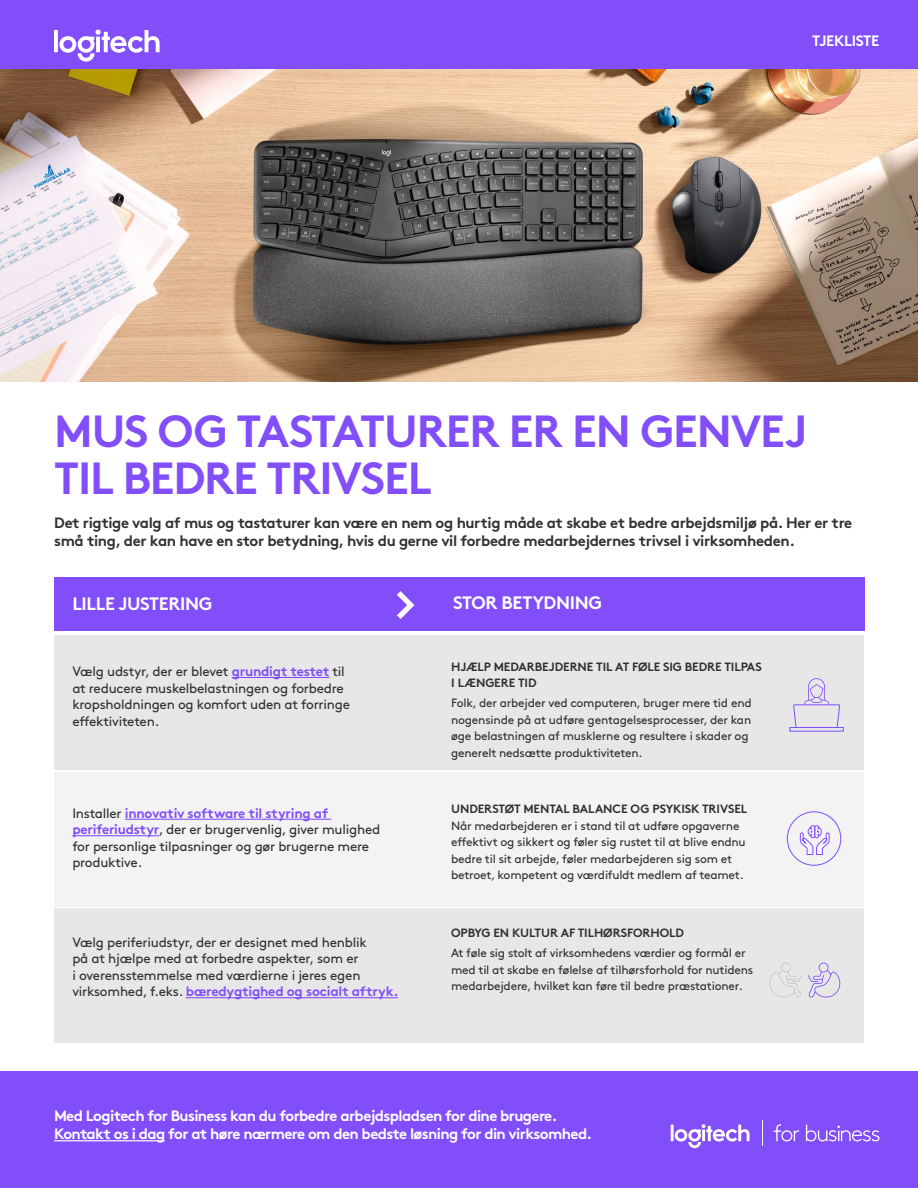
<style>
.page{position:relative;width:918px;height:1188px;background:#fff}
.page>*{position:absolute;margin:0;border:0;box-sizing:border-box;transform-origin:0 0}
.t1{font:700 45px/46.5px "Brown Pro";letter-spacing:-.025em;color:#814efa}
.t2{font:700 18px "Brown Pro";letter-spacing:-.02em;color:#fff}
.t3{font:700 15px/18px "Brown Pro";letter-spacing:-.025em;color:#2f3132}
.t4{font:700 15px/18px "Brown Pro";letter-spacing:-.04em;color:#fff}
.t5{font:13.5px/16.5px "Brown Pro";letter-spacing:-.02em;color:#2f3132}
.t6{font:12px/16.5px "Brown Pro";letter-spacing:-.02em;color:#2f3132}
.t7{font:700 12px/16.5px "Brown Pro";letter-spacing:-.01em;color:#2f3132}
.s1{font-weight:700;color:#814efa}
</style>
<div class="page">
<div style="left:0;top:0;width:918px;height:77px;background:#814efa"></div>
<svg style="left:54px;top:30px;width:107px;height:32px"></svg>
<div style="left:0;top:1071px;width:918px;height:117px;background:#814efa"></div>
<hr style="left:54px;top:1140px;width:111px;height:1px;background:#fff">
<svg style="left:671px;top:1120px;width:208px;height:28px"></svg>
<div style="left:54px;top:577px;width:810px;height:54px;background:#814efa"></div>
<div style="left:54px;top:908px;width:810px;height:135px;background:#e1e2e3"></div>
<div style="left:54px;top:772px;width:810px;height:135px;background:#f3f3f3"></div>
<div style="left:54px;top:635px;width:810px;height:135px;background:#e1e2e3"></div>
<hr style="left:232px;top:677px;width:97px;height:1px;background:#814efa">
<hr style="left:125px;top:819px;width:206px;height:1px;background:#814efa">
<hr style="left:72px;top:835px;width:87px;height:1px;background:#814efa">
<hr style="left:186px;top:997px;width:212px;height:1px;background:#814efa">
<div style="left:789px;top:727px;width:55px;height:5px;border:1px solid #814efa"></div>
<svg style="left:793px;top:678px;width:48px;height:51px"></svg>
<div style="left:787px;top:811px;width:54px;height:55px;border:1px solid #814efa;border-radius:50%"></div>
<svg style="left:800px;top:825px;width:30px;height:30px"></svg>
<svg style="left:769px;top:963px;width:33px;height:35px"></svg>
<svg style="left:808px;top:963px;width:33px;height:35px"></svg>
<svg style="left:397px;top:591px;width:18px;height:28px"></svg>
<img style="left:0;top:70px;width:918px;height:312px">
<p class="t4" style="left:812px;top:30px;width:69px">TJEKLISTE</p>
<h1 class="t1" style="left:54px;top:404px;width:755px">MUS OG TASTATURER ER EN GENVEJ<br>TIL BEDRE TRIVSEL</h1>
<p class="t3" style="left:54px;top:512px;width:800px">Det rigtige valg af mus og tastaturer kan være en nem og hurtig måde at skabe et bedre arbejdsmiljø på. Her er tre små ting, der kan have en stor betydning, hvis du gerne vil forbedre medarbejdernes trivsel i virksomheden.</p>
<h2 class="t2" style="left:72px;top:589px;width:142px">LILLE JUSTERING</h2>
<p class="t5" style="left:72px;top:662px;width:279px">Vælg udstyr, der er blevet <span class="s1">grundigt testet</span> til at reducere muskelbelastningen og forbedre kropsholdningen og komfort uden at forringe effektiviteten.</p>
<p class="t5" style="left:72px;top:804px;width:310px">Installer <span class="s1">innovativ software til styring af periferiudstyr</span>, der er brugervenlig, giver mulighed for personlige tilpasninger og gør brugerne mere produktive.</p>
<p class="t5" style="left:72px;top:933px;width:328px">Vælg periferiudstyr, der er designet med henblik<br>på at hjælpe med at forbedre aspekter, som er<br>i overensstemmelse med værdierne i jeres egen virksomhed, f.eks. <span class="s1">bæredygtighed og socialt aftryk.</span></p>
<h2 class="t2" style="left:453px;top:588px;width:150px">STOR BETYDNING</h2>
<p class="t7" style="left:451px;top:657px;width:312px">HJÆLP MEDARBEJDERNE TIL AT FØLE SIG BEDRE TILPAS<br>I LÆNGERE TID</p>
<p class="t6" style="left:451px;top:694px;width:302px">Folk, der arbejder ved computeren, bruger mere tid end nogensinde på at udføre gentagelsesprocesser, der kan øge belastningen af musklerne og resultere i skader og generelt nedsætte produktiviteten.</p>
<p class="t7" style="left:451px;top:799px;width:298px">UNDERSTØT MENTAL BALANCE OG PSYKISK TRIVSEL</p>
<p class="t6" style="left:451px;top:816px;width:296px">Når medarbejderen er i stand til at udføre opgaverne effektivt og sikkert og føler sig rustet til at blive endnu bedre til sit arbejde, føler medarbejderen sig som et betroet, kompetent og værdifuldt medlem af teamet.</p>
<p class="t7" style="left:451px;top:923px;width:234px">OPBYG EN KULTUR AF TILHØRSFORHOLD</p>
<p class="t6" style="left:451px;top:944px;width:304px">At føle sig stolt af virksomhedens værdier og formål er med til at skabe en følelse af tilhørsforhold for nutidens medarbejdere, hvilket kan føre til bedre præstationer.</p>
<p class="t4" style="left:54px;top:1105px;width:540px">Med Logitech for Business kan du forbedre arbejdspladsen for dine brugere.<br>Kontakt os i dag for at høre nærmere om den bedste løsning for din virksomhed.</p>
</div>
